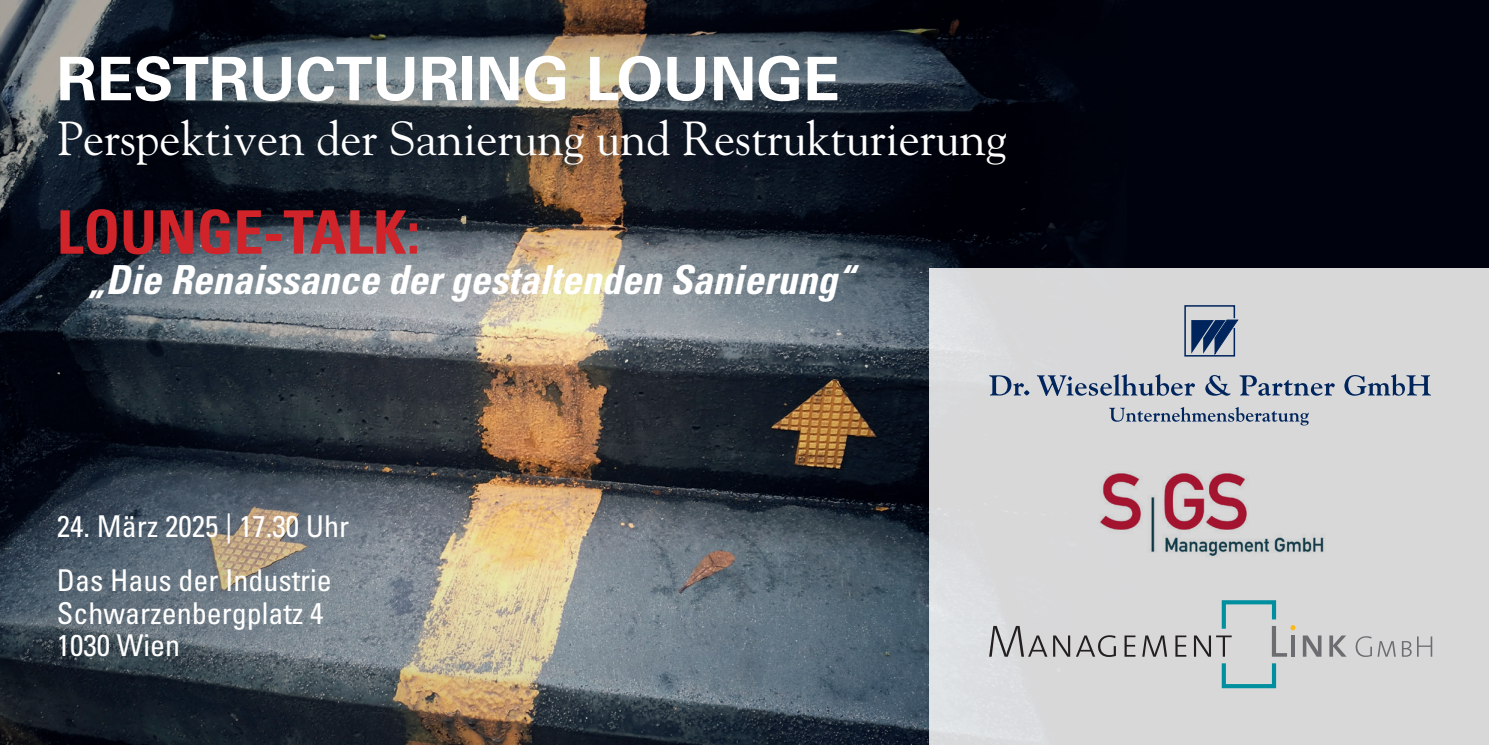
<style>
.page{position:relative;width:1489px;height:745px;background:#fff}
.page>*{position:absolute;margin:0;border:0;box-sizing:border-box;transform-origin:0 0}
.t1{font:700 60px "Univers LT Pro 65";color:#fff}
.t2{font:700 condensed 60px "Univers LT Pro";color:#d1232a}
.t3{font:47.5px "Goudy Std";color:#fff}
.t4{font:italic 700 condensed 40px "Univers LT Pro";color:#fff}
.t5{font:condensed 30px/53.8px "Univers LT Pro";color:#fff}
</style>
<div class="page">
<img style="left:0;top:0;width:1488px;height:744px">
<div style="left:929px;top:268px;width:559px;height:476px;background:#d8d8d9"></div>
<svg style="left:1184px;top:305px;width:54px;height:52px"></svg>
<svg style="left:989px;top:375px;width:40px;height:20px"></svg>
<svg style="left:1036px;top:374px;width:158px;height:22px"></svg>
<svg style="left:1205px;top:375px;width:25px;height:20px"></svg>
<svg style="left:1239px;top:375px;width:95px;height:20px"></svg>
<svg style="left:1344px;top:374px;width:86px;height:21px"></svg>
<svg style="left:1109px;top:407px;width:199px;height:18px"></svg>
<img style="left:1100px;top:473px;width:224px;height:83px">
<svg style="left:989px;top:626px;width:58px;height:30px"></svg>
<svg style="left:1053px;top:635px;width:62px;height:21px"></svg>
<svg style="left:1124px;top:635px;width:11px;height:21px"></svg>
<svg style="left:1142px;top:635px;width:24px;height:21px"></svg>
<svg style="left:1175px;top:635px;width:11px;height:21px"></svg>
<svg style="left:1302px;top:635px;width:19px;height:21px"></svg>
<svg style="left:1329px;top:635px;width:17px;height:21px"></svg>
<svg style="left:1355px;top:636px;width:16px;height:20px"></svg>
<svg style="left:1377px;top:641px;width:18px;height:15px"></svg>
<svg style="left:1402px;top:636px;width:29px;height:20px"></svg>
<svg style="left:1194px;top:600px;width:101px;height:87px"></svg>
<h1 class="t1" style="left:57px;top:37px;width:784px">RESTRUCTURING LOUNGE</h1>
<h2 class="t3" style="left:57px;top:109px;width:951px">Perspektiven der Sanierung und Restrukturierung</h2>
<h1 class="t2" style="left:57px;top:195px;width:364px">LOUNGE-TALK:</h1>
<h3 class="t4" style="left:88px;top:255px;width:768px">„Die Renaissance der gestaltenden Sanierung“</h3>
<p class="t5" style="left:57px;top:498px;width:294px">24. März 2025 | 17.30 Uhr<br>Das Haus der Industrie</p>
<p class="t5" style="left:57px;top:595px;width:268px;line-height:32.5px">Schwarzenbergplatz 4<br>1030 Wien</p>
</div>
